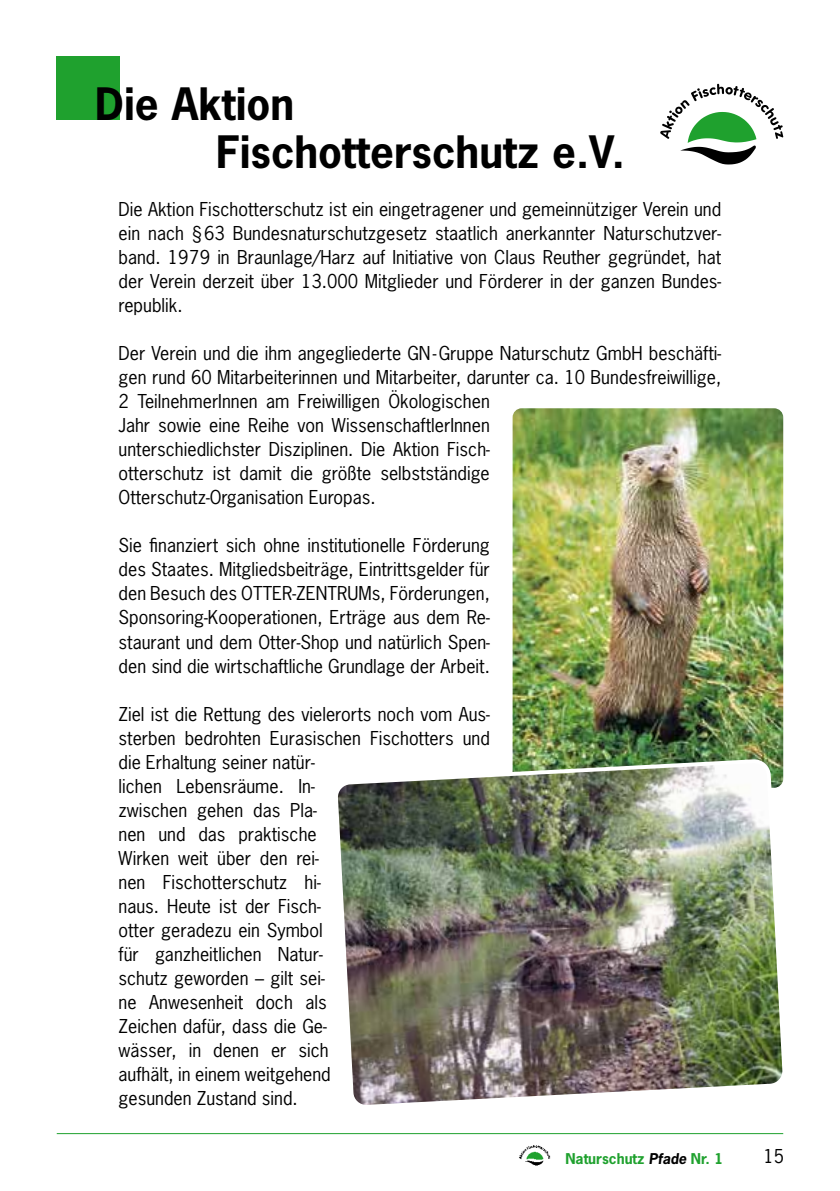
<style>
.page{position:relative;width:840px;height:1191px;background:#fff}
.page>*{position:absolute;margin:0;border:0;box-sizing:border-box;transform-origin:0 0}
.t1{font:700 42px "News Gothic Std";color:#000}
.t2{font:18px/24px "News Gothic Std";color:#000;text-align:justify}
.t3{font:700 14px "News Gothic Std";color:#1fa12e}
.s1{font-style:italic;color:#000}
</style>
<div class="page">
<img style="left:519px;top:1145px;width:32px;height:21px">
<hr style="left:57px;top:1133px;width:725px;height:1px;background:#1fa12e">
<img style="left:512px;top:408px;width:270px;height:353px">
<div style="left:57px;top:57px;width:63px;height:63px;background:#1fa12e"></div>
<svg style="left:660px;top:84px;width:122px;height:80px"></svg>
<img style="left:338px;top:761px;width:446px;height:344px">
<h1 class="t1" style="left:95px;top:76px;width:200px">Die Aktion</h1>
<h1 class="t1" style="left:216px;top:124px;width:410px">Fischotterschutz e.V.</h1>
<p class="t2" style="left:118px;top:197px;width:604px">Die Aktion Fischotterschutz ist ein eingetragener und gemeinnütziger Verein und ein nach §63 Bundesnaturschutzgesetz staatlich anerkannter Naturschutzver&shy;band. 1979 in Braunlage/Harz auf Initiative von Claus Reuther gegründet, hat der Verein derzeit über 13.000 Mitglieder und Förderer in der ganzen Bundes&shy;republik.</p>
<p class="t2" style="left:118px;top:341px;width:604px;text-align:left">Der Verein und die ihm angegliederte GN-Gruppe Naturschutz GmbH beschäfti&shy;gen rund 60 Mitarbeiterinnen und Mitarbeiter, darunter ca. 10 Bundesfreiwillige, 2 TeilnehmerInnen am Freiwilligen Ökologischen<br>Jahr sowie eine Reihe von WissenschaftlerInnen<br>unterschiedlichster Disziplinen. Die Aktion Fisch-<br>otterschutz ist damit die größte selbstständige<br>Otterschutz-Organisation Europas.</p>
<p class="t2" style="left:118px;top:533px;width:372px">Sie finanziert sich ohne institutionelle Förderung des Staates. Mitgliedsbeiträge, Eintrittsgelder für den Besuch des OTTER-ZENTRUMs, Förderungen, Sponsoring-Kooperationen, Erträge aus dem Re&shy;staurant und dem Otter-Shop und natürlich Spen&shy;den sind die wirtschaftliche Grundlage der Arbeit.</p>
<p class="t2" style="left:118px;top:701px;width:372px;text-align:left">Ziel ist die Rettung des vielerorts noch vom Aus&shy;sterben bedrohten Eurasischen Fischotters und die Erhaltung seiner natür-<br>lichen Lebensräume. In-<br>zwischen gehen das Pla-<br>nen und das praktische<br>Wirken weit über den rei-<br>nen Fischotterschutz hi-<br>naus. Heute ist der Fisch-<br>otter geradezu ein Symbol<br>für ganzheitlichen Natur-<br>schutz geworden – gilt sei-<br>ne Anwesenheit doch als<br>Zeichen dafür, dass die Ge-<br>wässer, in denen er sich<br>aufhält, in einem weitgehend<br>gesunden Zustand sind.</p>
<p class="t3" style="left:565px;top:1149px;width:159px">Naturschutz <span class="s1">Pfade</span> Nr. 1</p>
<p class="t2" style="left:763px;top:1143px;width:22px">15</p>
</div>
